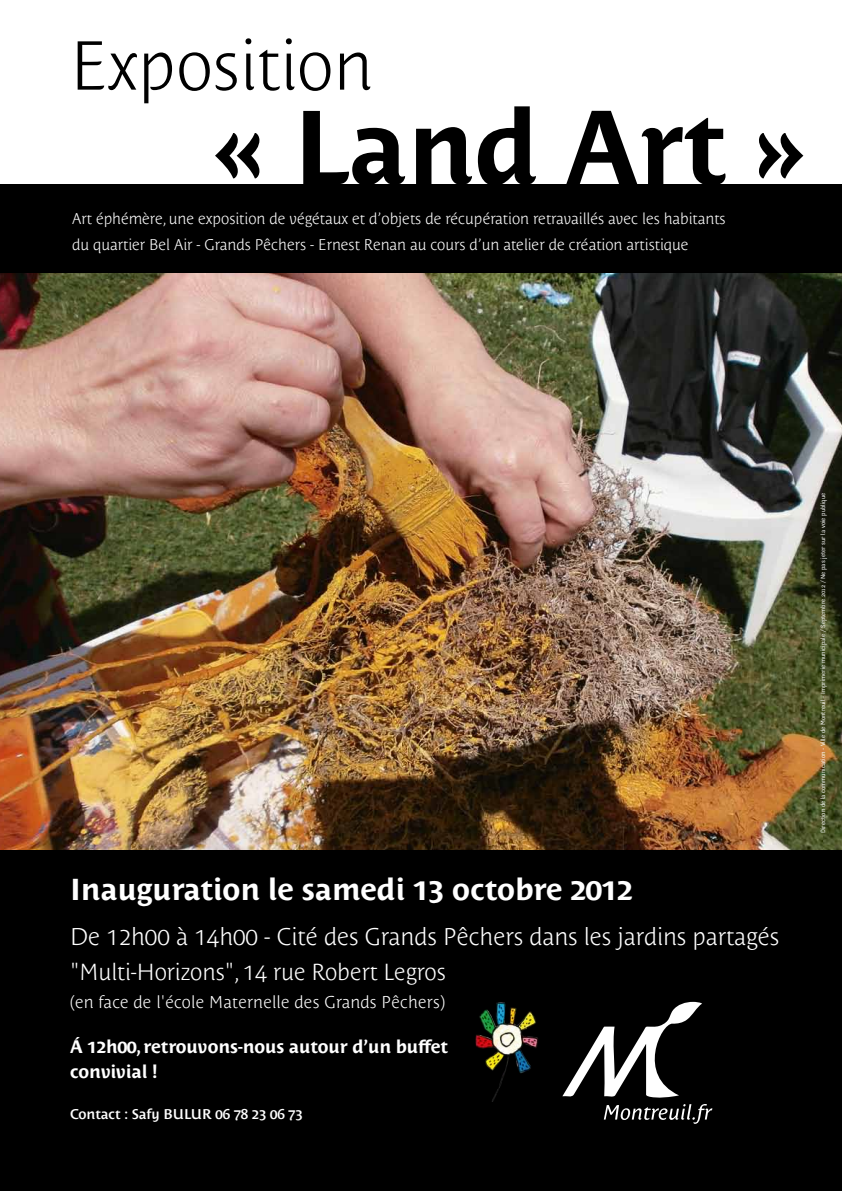
<style>
.page{position:relative;width:842px;height:1191px;background:#fff}
.page>*{position:absolute;margin:0;border:0;box-sizing:border-box;transform-origin:0 0}
.t1{font:700 103.6px "Costa Ptf";color:#000}
.t2{font:300 68.4px "Costa Ptf";color:#000}
.t3{font:700 30px "Costa Ptf";color:#fff}
.t4{font:300 24px "Costa Ptf";color:#fff}
.t5{font:300 23px "Costa Ptf";color:#fff}
.t6{font:700 18px/25px "Costa Ptf";color:#fff}
.t7{font:300 17px "Costa Ptf";letter-spacing:.015em;color:#fff}
.t8{font:300 15.4px/26.7px "Costa Ptf";color:#fff}
.t9{font:600 14px "Costa Ptf";color:#fff}
.t10{font:6.5px "Fengardo";color:#fff}
</style>
<div class="page">
<img style="left:0;top:272px;width:842px;height:578px">
<div style="left:0;top:184px;width:842px;height:88px;background:#000"></div>
<div style="left:0;top:850px;width:842px;height:341px;background:#000"></div>
<svg style="left:562px;top:1001px;width:150px;height:122px"></svg>
<img style="left:475px;top:1002px;width:63px;height:100px">
<h2 class="t2" style="left:70px;top:16px;width:304px">Exposition</h2>
<h1 class="t1" style="left:208px;top:89px;width:603px">« Land Art »</h1>
<p class="t8" style="left:72px;top:204px;width:655px">Art éphémère, une exposition de végétaux et d’objets de récupération retravaillés avec les habitants du quartier Bel Air - Grands Pêchers - Ernest Renan au cours d’un atelier de création artistique</p>
<h3 class="t3" style="left:70px;top:872px;width:564px">Inauguration le samedi 13 octobre 2012</h3>
<h3 class="t4" style="left:70px;top:919px;width:711px">De 12h00 à 14h00 - Cité des Grands Pêchers dans les jardins partagés</h3>
<h3 class="t5" style="left:70px;top:955px;width:377px">"Multi-Horizons", 14 rue Robert Legros</h3>
<p class="t7" style="left:70px;top:989px;width:376px">(en face de l'école Maternelle des Grands Pêchers)</p>
<p class="t6" style="left:70px;top:1034px;width:379px">Á 12h00, retrouvons-nous autour d’un buffet convivial !</p>
<p class="t9" style="left:70px;top:1106px;width:234px">Contact : Safy BULUR 06 78 23 06 73</p>
<p class="t10" style="left:819px;top:833px;width:342px;rotate:-90deg">Direction de la communication - Ville de Montreuil - Imprimerie municipale / Septembre 2012 / Ne pas jeter sur la voie publique</p>
</div>
